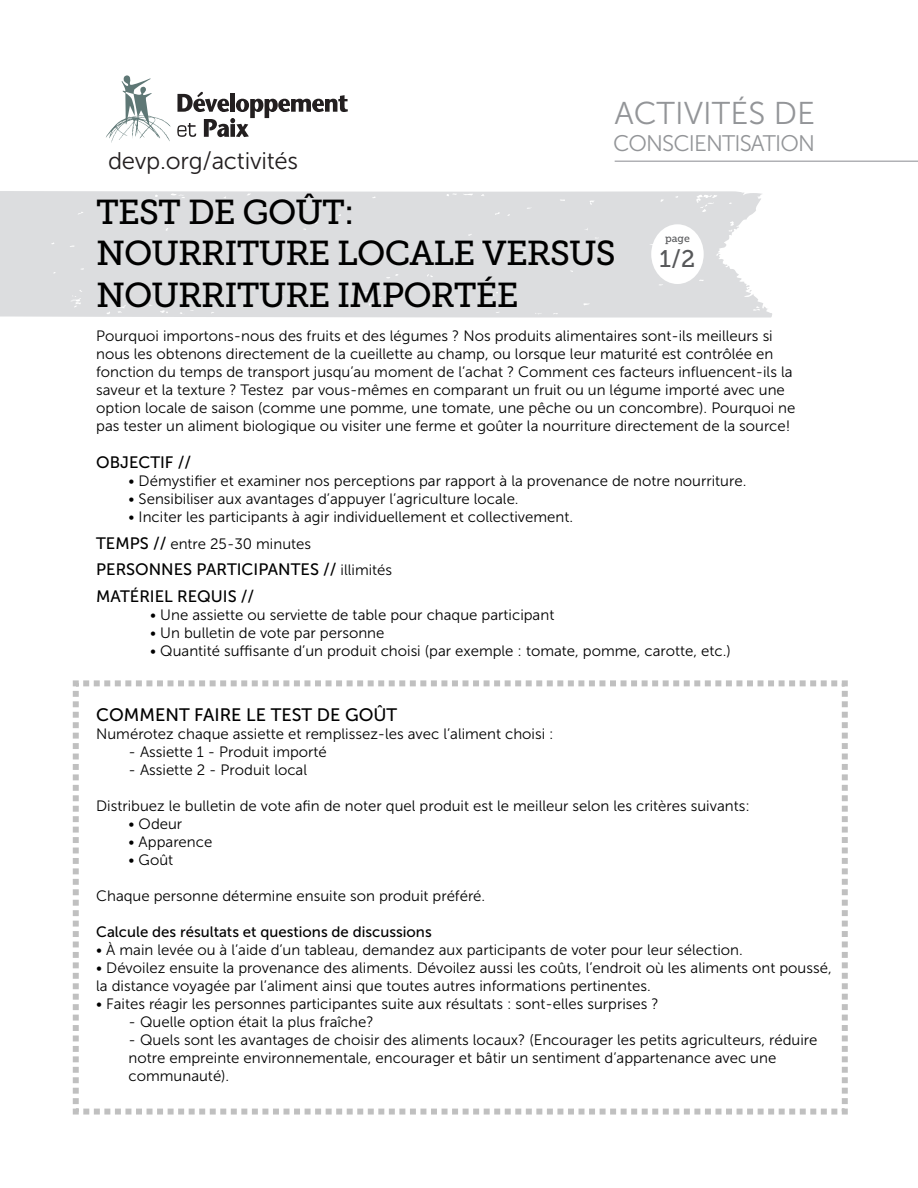
<style>
.page{position:relative;width:918px;height:1188px;background:#fff}
.page>*{position:absolute;margin:0;border:0;box-sizing:border-box;transform-origin:0 0}
.t1{font:34.5px/41.4px "Museo Slab 500";letter-spacing:-.025em;color:#000}
.t2{font:31.5px "Museo Sans 300";color:#939598}
.t3{font:24px "Museo Sans 300";letter-spacing:-.01em;color:#231f20}
.t4{font:24px "Museo Slab 500";color:#57585a}
.t5{font:22.5px "Museo Sans 300";letter-spacing:-.04em;color:#939598}
.t6{font:18px "Museo Sans 500";color:#000}
.t7{font:16.5px "Museo Sans 500";color:#000}
.Main_Body_Text{font:15px/18px "Museo Sans 300";color:#000}
.Main_Body_Text-2{font:15px "Museo Sans 500";color:#000}
.t8{font:10.5px "Museo Slab 500";color:#57585a}
.s1{font-family:"Museo Sans 500";font-size:16.5px}
.s2{font-family:"Museo Sans 300";font-size:15px}
</style>
<div class="page">
<hr style="left:615px;top:160px;width:303px;height:2px;background:#b0b1b5">
<svg style="left:177px;top:92px;width:171px;height:45px"></svg>
<img style="left:106px;top:116px;width:65px;height:27px">
<svg style="left:122px;top:75px;width:30px;height:50px"></svg>
<div style="left:0;top:191px;width:772px;height:127px;background:#dcdddf"></div>
<div style="left:651px;top:224px;width:53px;height:60px;background:#fff;border-radius:50%"></div>
<svg style="left:72px;top:680px;width:776px;height:435px"></svg>
<h3 class="t3" style="left:108px;top:148px;width:192px">devp.org/activités</h3>
<h2 class="t2" style="left:614px;top:96px;width:202px">ACTIVITÉS DE</h2>
<h3 class="t5" style="left:613px;top:131px;width:203px">CONSCIENTISATION</h3>
<p class="t1" style="left:96px;top:192px;width:260px">TEST DE GOÛT:</p>
<p class="t1" style="left:96px;top:233px;width:521px">NOURRITURE LOCALE VERSUS<br>NOURRITURE IMPORTÉE</p>
<p class="t8" style="left:665px;top:232px;width:26px">page</p>
<p class="t4" style="left:660px;top:245px;width:37px">1/2</p>
<p class="Main_Body_Text" style="left:96px;top:327px;width:701px">Pourquoi importons-nous des fruits et des légumes ? Nos produits alimentaires sont-ils meilleurs si nous les obtenons directement de la cueillette au champ, ou lorsque leur maturité est contrôlée en fonction du temps de transport jusqu’au moment de l’achat ? Comment ces facteurs influencent-ils la saveur et la texture ? Testez par vous-mêmes en comparant un fruit ou un légume importé avec une option locale de saison (comme une pomme, une tomate, une pêche ou un concombre). Pourquoi ne pas tester un aliment biologique ou visiter une ferme et goûter la nourriture directement de la source!</p>
<p class="t7" style="left:96px;top:453px;width:96px">OBJECTIF //</p>
<p class="Main_Body_Text" style="left:129px;top:472px;width:619px">• Démystifier et examiner nos perceptions par rapport à la provenance de notre nourriture.</p>
<p class="Main_Body_Text" style="left:129px;top:490px;width:392px">• Sensibiliser aux avantages d’appuyer l’agriculture locale.</p>
<p class="Main_Body_Text" style="left:129px;top:508px;width:446px">• Inciter les participants à agir individuellement et collectivement.</p>
<p class="Main_Body_Text" style="left:96px;top:535px;width:216px"><span class="s1">TEMPS //</span> entre 25-30 minutes</p>
<p class="t7" style="left:96px;top:561px;width:297px">PERSONNES PARTICIPANTES // <span class="s2">illimités</span></p>
<p class="t7" style="left:96px;top:587px;width:160px">MATÉRIEL REQUIS //</p>
<p class="Main_Body_Text" style="left:150px;top:606px;width:406px">• Une assiette ou serviette de table pour chaque participant</p>
<p class="Main_Body_Text" style="left:150px;top:624px;width:236px">• Un bulletin de vote par personne</p>
<p class="Main_Body_Text" style="left:150px;top:642px;width:582px">• Quantité suffisante d’un produit choisi (par exemple : tomate, pomme, carotte, etc.)</p>
<p class="t6" style="left:96px;top:705px;width:303px">COMMENT FAIRE LE TEST DE GOÛT</p>
<p class="Main_Body_Text" style="left:96px;top:725px;width:459px">Numérotez chaque assiette et remplissez-les avec l’aliment choisi :</p>
<p class="Main_Body_Text" style="left:129px;top:743px;width:200px">- Assiette 1 - Produit importé</p>
<p class="Main_Body_Text" style="left:129px;top:761px;width:180px">- Assiette 2 - Produit local</p>
<p class="Main_Body_Text" style="left:96px;top:797px;width:655px">Distribuez le bulletin de vote afin de noter quel produit est le meilleur selon les critères suivants:</p>
<p class="Main_Body_Text" style="left:129px;top:815px;width:55px">• Odeur</p>
<p class="Main_Body_Text" style="left:129px;top:833px;width:85px">• Apparence</p>
<p class="Main_Body_Text" style="left:129px;top:851px;width:46px">• Goût</p>
<p class="Main_Body_Text" style="left:96px;top:887px;width:391px">Chaque personne détermine ensuite son produit préféré.</p>
<p class="Main_Body_Text-2" style="left:96px;top:924px;width:337px">Calcule des résultats et questions de discussions</p>
<p class="Main_Body_Text" style="left:96px;top:941px;width:648px">• À main levée ou à l’aide d’un tableau, demandez aux participants de voter pour leur sélection.</p>
<p class="Main_Body_Text" style="left:96px;top:959px;width:737px">• Dévoilez ensuite la provenance des aliments. Dévoilez aussi les coûts, l’endroit où les aliments ont poussé, la distance voyagée par l’aliment ainsi que toutes autres informations pertinentes.</p>
<p class="Main_Body_Text" style="left:96px;top:995px;width:564px">• Faites réagir les personnes participantes suite aux résultats : sont-elles surprises ?</p>
<p class="Main_Body_Text" style="left:129px;top:1013px;width:247px">- Quelle option était la plus fraîche?</p>
<p class="Main_Body_Text" style="left:129px;top:1031px;width:690px">- Quels sont les avantages de choisir des aliments locaux? (Encourager les petits agriculteurs, réduire notre empreinte environnementale, encourager et bâtir un sentiment d’appartenance avec une communauté).</p>
</div>
